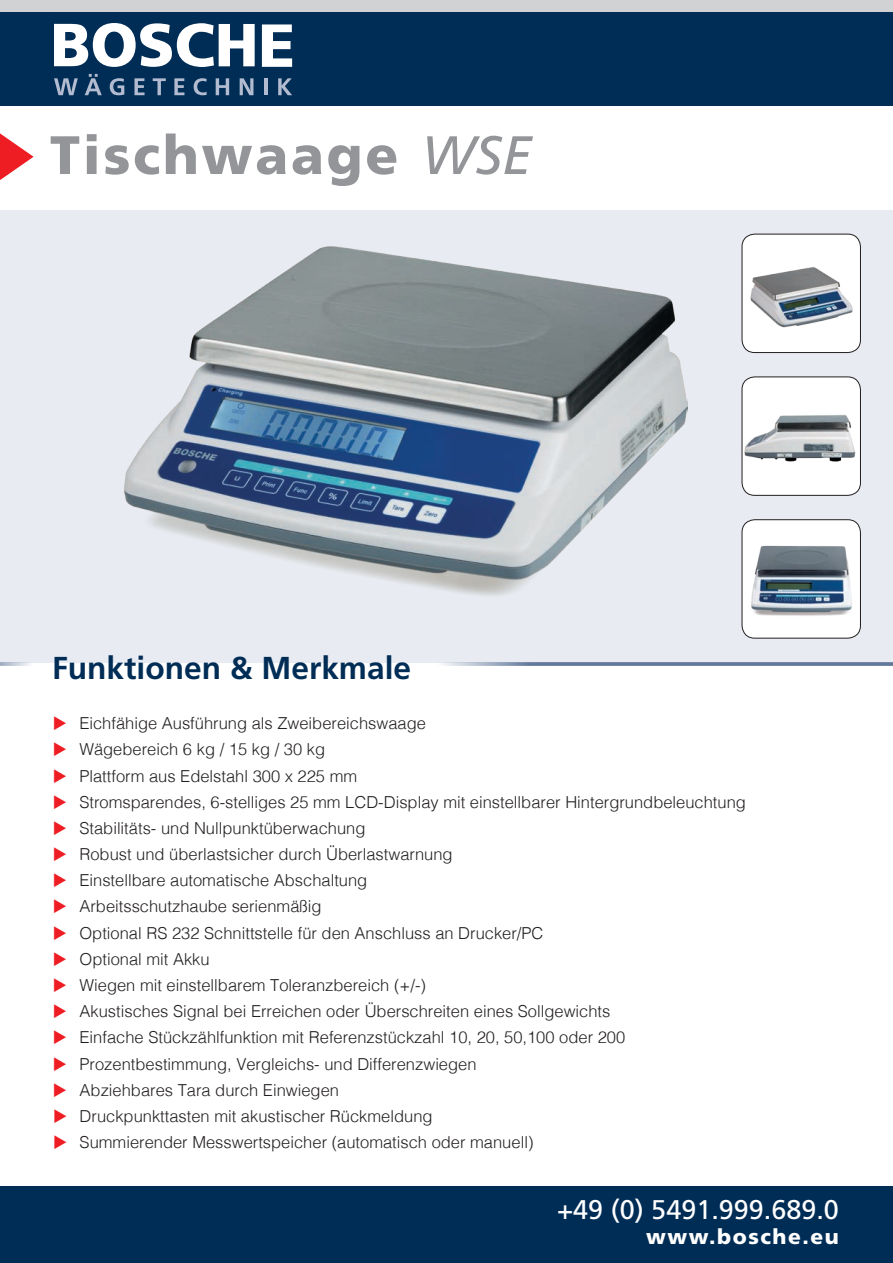
<style>
.page{position:relative;width:893px;height:1263px;background:#fff}
.page>*{position:absolute;margin:0;border:0;box-sizing:border-box;transform-origin:0 0}
.t1{font:900 54px "Frutiger LT Std";letter-spacing:.05em;color:#939598}
.t2{font:700 31.65px "Frutiger LT Std";color:#002d56}
.t3{font:27px "Frutiger LT Std";color:#fff}
.t4{font:900 21px "Frutiger LT Std";letter-spacing:.075em;color:#fff}
.t5{font:300 16.5px "Helvetica";color:#231f20}
.s1{font-weight:400;font-style:italic}
.s2{color:#ee1d23}
</style>
<div class="page">
<div style="left:0;top:0;width:893px;height:21px;background:#d1d2d4"></div>
<div style="left:0;top:12px;width:893px;height:94px;background:#002d56"></div>
<div style="left:0;top:210px;width:893px;height:452px;background:#e8ebf1"></div>
<img style="left:124px;top:246px;width:563px;height:350px">
<svg style="left:437px;top:662px;width:456px;height:4px;background:#798ca8"></svg>
<div style="left:0;top:1186px;width:893px;height:77px;background:#002d56"></div>
<svg style="left:0;top:133px;width:34px;height:47px"></svg>
<svg style="left:0;top:662px;width:33px;height:4px"></svg>
<div style="left:742px;top:377px;width:118px;height:118px;background:#fff;border-radius:13px"></div>
<img style="left:744px;top:414px;width:112px;height:48px">
<div style="left:742px;top:376px;width:119px;height:120px;border:1px solid #231f20;border-radius:13px"></div>
<svg style="left:262px;top:24px;width:30px;height:43px"></svg>
<svg style="left:54px;top:23px;width:201px;height:44px"></svg>
<svg style="left:54px;top:78px;width:24px;height:17px"></svg>
<svg style="left:85px;top:74px;width:17px;height:21px"></svg>
<svg style="left:110px;top:78px;width:14px;height:17px"></svg>
<svg style="left:134px;top:78px;width:11px;height:17px"></svg>
<svg style="left:153px;top:78px;width:13px;height:17px"></svg>
<svg style="left:174px;top:78px;width:10px;height:17px"></svg>
<svg style="left:194px;top:78px;width:13px;height:17px"></svg>
<svg style="left:216px;top:78px;width:13px;height:17px"></svg>
<svg style="left:240px;top:78px;width:13px;height:17px"></svg>
<hr style="left:264px;top:78px;width:4px;height:17px;background:#b2bbcf">
<svg style="left:278px;top:78px;width:14px;height:17px"></svg>
<div style="left:742px;top:234px;width:118px;height:119px;background:#fff;border-radius:13px"></div>
<img style="left:750px;top:267px;width:103px;height:61px">
<div style="left:742px;top:234px;width:119px;height:119px;border:1px solid #231f20;border-radius:13px"></div>
<div style="left:742px;top:520px;width:118px;height:118px;background:#fff;border-radius:13px"></div>
<img style="left:751px;top:545px;width:101px;height:71px">
<div style="left:742px;top:519px;width:119px;height:119px;border:1px solid #231f20;border-radius:13px"></div>
<h1 class="t1" style="left:50px;top:122px;width:484px">Tischwaage <span class="s1">WSE</span></h1>
<h2 class="t2" style="left:52px;top:649px;width:361px">Funktionen &amp; Merkmale</h2>
<p class="t5" style="left:53px;top:709px;width:375px"><span class="s2">◆</span> Eichfähige Ausführung als Zweibereichswaage</p>
<p class="t5" style="left:53px;top:735px;width:274px"><span class="s2">◆</span> Wägebereich 6 kg / 15 kg / 30 kg</p>
<p class="t5" style="left:53px;top:762px;width:306px"><span class="s2">◆</span> Plattform aus Edelstahl 300 x 225 mm</p>
<p class="t5" style="left:53px;top:788px;width:695px"><span class="s2">◆</span> Stromsparendes, 6-stelliges 25 mm LCD-Display mit einstellbarer Hintergrundbeleuchtung</p>
<p class="t5" style="left:53px;top:814px;width:314px"><span class="s2">◆</span> Stabilitäts- und Nullpunktüberwachung</p>
<p class="t5" style="left:53px;top:840px;width:401px"><span class="s2">◆</span> Robust und überlastsicher durch Überlastwarnung</p>
<p class="t5" style="left:53px;top:866px;width:316px"><span class="s2">◆</span> Einstellbare automatische Abschaltung</p>
<p class="t5" style="left:53px;top:892px;width:270px"><span class="s2">◆</span> Arbeitsschutzhaube serienmäßig</p>
<p class="t5" style="left:53px;top:919px;width:492px"><span class="s2">◆</span> Optional RS 232 Schnittstelle für den Anschluss an Drucker/PC</p>
<p class="t5" style="left:53px;top:945px;width:158px"><span class="s2">◆</span> Optional mit Akku</p>
<p class="t5" style="left:53px;top:971px;width:375px"><span class="s2">◆</span> Wiegen mit einstellbarem Toleranzbereich (+/-)</p>
<p class="t5" style="left:53px;top:997px;width:559px"><span class="s2">◆</span> Akustisches Signal bei Erreichen oder Überschreiten eines Sollgewichts</p>
<p class="t5" style="left:53px;top:1023px;width:574px"><span class="s2">◆</span> Einfache Stückzählfunktion mit Referenzstückzahl 10, 20, 50,100 oder 200</p>
<p class="t5" style="left:53px;top:1050px;width:425px"><span class="s2">◆</span> Prozentbestimmung, Vergleichs- und Differenzwiegen</p>
<p class="t5" style="left:53px;top:1076px;width:288px"><span class="s2">◆</span> Abziehbares Tara durch Einwiegen</p>
<p class="t5" style="left:53px;top:1102px;width:381px"><span class="s2">◆</span> Druckpunkttasten mit akustischer Rückmeldung</p>
<p class="t5" style="left:53px;top:1128px;width:482px"><span class="s2">◆</span> Summierender Messwertspeicher (automatisch oder manuell)</p>
<h3 class="t3" style="left:557px;top:1194px;width:283px">+49 (0) 5491.999.689.0</h3>
<p class="t4" style="left:646px;top:1224px;width:194px">www.bosche.eu</p>
</div>
